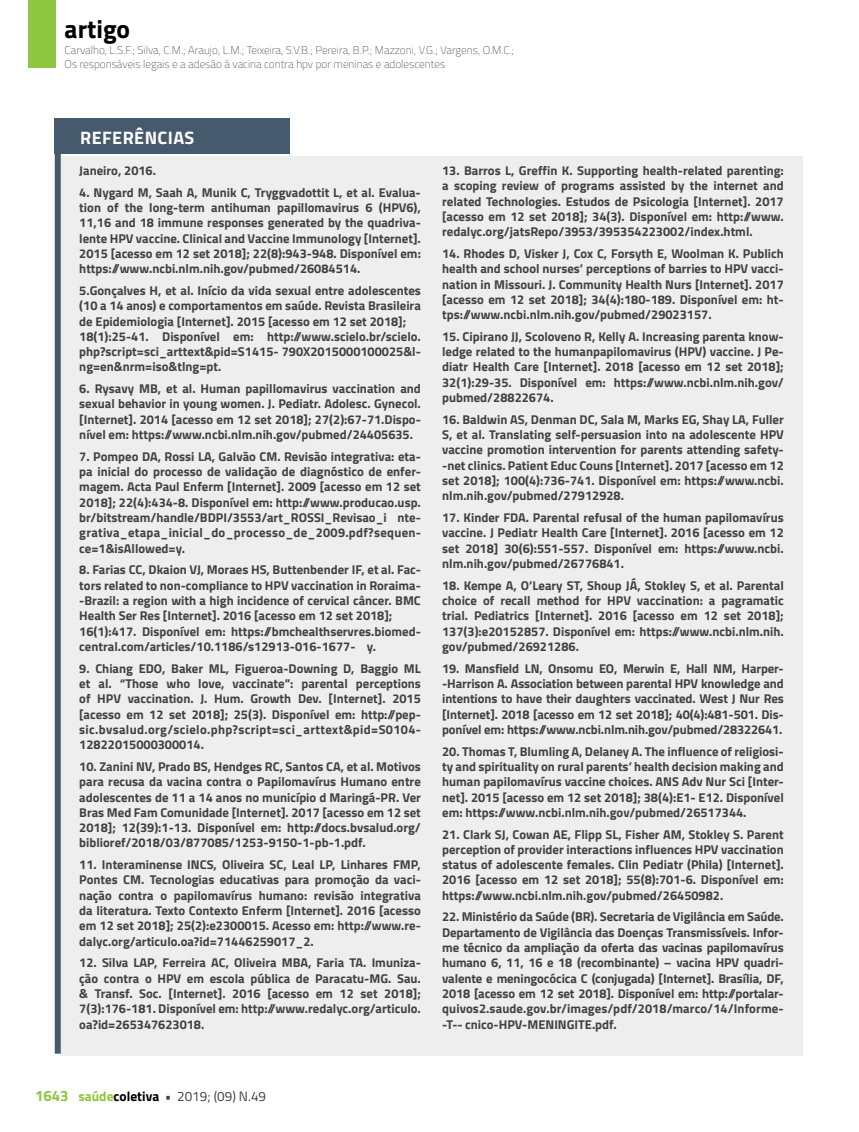
<style>
.page{position:relative;width:859px;height:1132px;background:#fff}
.page>*{position:absolute;margin:0;border:0;box-sizing:border-box;transform-origin:0 0}
.t1{font:700 25.5px "Titillium";color:#000}
.t2{font:700 18px "Titillium";letter-spacing:.025em;color:#fff}
.t3{font:13.5px "Titillium";color:#414042}
.t4{font:700 12.75px/15.3px "Titillium";color:#414042;text-align:justify}
.t5{font:100 11.25px/13.5px "Titillium";color:#414042}
.s1{font-weight:700;font-size:15px;color:#8dc63f}
.s2{font-weight:700;color:#8dc63f}
.s3{font-weight:700;color:#000}
.s4{font-weight:700}
</style>
<div class="page">
<div style="left:28px;top:0;width:27px;height:68px;background:#8dc63f"></div>
<div style="left:60px;top:155px;width:743px;height:899px;background:#eeeeef"></div>
<div style="left:55px;top:118px;width:235px;height:36px;background:#455a6c"></div>
<div style="left:55px;top:135px;width:6px;height:918px;background:#455a6c"></div>
<h1 class="t1" style="left:65px;top:10px;width:67px">artigo</h1>
<p class="t5" style="left:65px;top:43px;width:451px">Carvalho, L.S.F.; Silva, C.M.; Araujo, L.M.; Teixeira, S.V.B.; Pereira, B.P.; Mazzoni, V.G.; Vargens, O.M.C.;<br>Os responsáveis legais e a adesão à vacina contra hpv por meninas e adolescentes</p>
<h2 class="t2" style="left:80px;top:124px;width:116px">REFERÊNCIAS</h2>
<p class="t4" style="left:79px;top:162px;width:78px">Janeiro, 2016.</p>
<p class="t4" style="left:79px;top:184px;width:343px">4. Nygard M, Saah A, Munik C, Tryggvadottit L, et al. Evalua&shy;tion of the long-term antihuman papillomavirus 6 (HPV6), 11,16 and 18 immune responses generated by the quadriva&shy;lente HPV vaccine. Clinical and Vaccine Immunology [Internet].<br>2015 [acesso em 12 set 2018]; 22(8):943-948. Disponível em: https://www.ncbi.nlm.nih.gov/pubmed/26084514.</p>
<p class="t4" style="left:79px;top:282px;width:343px;text-align:left">5.Gonçalves H, et al. Início da vida sexual entre adolescentes (10 a 14 anos) e comportamentos em saúde. Revista Brasileira de Epidemiologia [Internet]. 2015 [acesso em 12 set 2018]; 18(1):25-41. Disponível em: http://www.scielo.br/scielo. php?script=sci_arttext&amp;pid=S1415- 790X2015000100025&amp;l&shy;ng=en&amp;nrm=iso&amp;tlng=pt.</p>
<p class="t4" style="left:79px;top:380px;width:343px">6. Rysavy MB, et al. Human papillomavirus vaccination and sexual behavior in young women. J. Pediatr. Adolesc. Gynecol. [Internet]. 2014 [acesso em 12 set 2018]; 27(2):67-71.Dispo&shy;nível em: https://www.ncbi.nlm.nih.gov/pubmed/24405635.</p>
<p class="t4" style="left:79px;top:448px;width:343px">7. Pompeo DA, Rossi LA, Galvão CM. Revisão integrativa: eta&shy;pa inicial do processo de validação de diagnóstico de enfer&shy;magem. Acta Paul Enferm [Internet]. 2009 [acesso em 12 set 2018]; 22(4):434-8. Disponível em: http://www.producao.usp. br/bitstream/handle/BDPI/3553/art_ROSSI_Revisao_i nte&shy;grativa_etapa_inicial_do_processo_de_2009.pdf?sequen&shy;ce=1&amp;isAllowed=y.</p>
<p class="t4" style="left:79px;top:561px;width:343px;text-align:left">8. Farias CC, Dkaion VJ, Moraes HS, Buttenbender IF, et al. Fac&shy;tors related to non-compliance to HPV vaccination in Roraima--Brazil: a region with a high incidence of cervical câncer. BMC Health Ser Res [Internet]. 2016 [acesso em 12 set 2018]; 16(1):417. Disponível em: https://bmchealthservres.biomed&shy;central.com/articles/10.1186/s12913-016-1677- y.</p>
<p class="t4" style="left:79px;top:659px;width:343px">9. Chiang EDO, Baker ML, Figueroa-Downing D, Baggio ML et al. “Those who love, vaccinate”: parental perceptions of HPV vaccination. J. Hum. Growth Dev. [Internet]. 2015 [acesso em 12 set 2018]; 25(3). Disponível em: http://pep&shy;sic.bvsalud.org/scielo.php?script=sci_arttext&amp;pid=S0104- 12822015000300014.</p>
<p class="t4" style="left:79px;top:757px;width:343px">10. Zanini NV, Prado BS, Hendges RC, Santos CA, et al. Motivos para recusa da vacina contra o Papilomavírus Humano entre adolescentes de 11 a 14 anos no município d Maringá-PR. Ver Bras Med Fam Comunidade [Internet]. 2017 [acesso em 12 set 2018]; 12(39):1-13. Disponível em: http://docs.bvsalud.org/ biblioref/2018/03/877085/1253-9150-1-pb-1.pdf.</p>
<p class="t4" style="left:79px;top:856px;width:343px">11. Interaminense INCS, Oliveira SC, Leal LP, Linhares FMP, Pontes CM. Tecnologias educativas para promoção da vaci&shy;nação contra o papilomavírus humano: revisão integrativa da literatura. Texto Contexto Enferm [Internet]. 2016 [acesso em 12 set 2018]; 25(2):e2300015. Acesso em: http://www.re&shy;dalyc.org/articulo.oa?id=71446259017_2.</p>
<p class="t4" style="left:79px;top:954px;width:343px">12. Silva LAP, Ferreira AC, Oliveira MBA, Faria TA. Imuniza&shy;ção contra o HPV em escola pública de Paracatu-MG. Sau. &amp; Transf. Soc. [Internet]. 2016 [acesso em 12 set 2018]; 7(3):176-181. Disponível em: http://www.redalyc.org/articulo. oa?id=265347623018.</p>
<p class="t4" style="left:442px;top:162px;width:343px">13. Barros L, Greffin K. Supporting health-related parenting: a scoping review of programs assisted by the internet and related Technologies. Estudos de Psicologia [Internet]. 2017 [acesso em 12 set 2018]; 34(3). Disponível em: http://www. redalyc.org/jatsRepo/3953/395354223002/index.html.</p>
<p class="t4" style="left:442px;top:245px;width:343px">14. Rhodes D, Visker J, Cox C, Forsyth E, Woolman K. Publich health and school nurses’ perceptions of barries to HPV vacci&shy;nation in Missouri. J. Community Health Nurs [Internet]. 2017 [acesso em 12 set 2018]; 34(4):180-189. Disponível em: ht&shy;tps://www.ncbi.nlm.nih.gov/pubmed/29023157.</p>
<p class="t4" style="left:442px;top:328px;width:343px">15. Cipirano JJ, Scoloveno R, Kelly A. Increasing parenta know&shy;ledge related to the humanpapilomavirus (HPV) vaccine. J Pe&shy;diatr Health Care [Internet]. 2018 [acesso em 12 set 2018]; 32(1):29-35. Disponível em: https://www.ncbi.nlm.nih.gov/ pubmed/28822674.</p>
<p class="t4" style="left:442px;top:411px;width:343px">16. Baldwin AS, Denman DC, Sala M, Marks EG, Shay LA, Fuller S, et al. Translating self-persuasion into na adolescente HPV vaccine promotion intervention for parents attending safety--net clinics. Patient Educ Couns [Internet]. 2017 [acesso em 12 set 2018]; 100(4):736-741. Disponível em: https://www.ncbi. nlm.nih.gov/pubmed/27912928.</p>
<p class="t4" style="left:442px;top:509px;width:343px">17. Kinder FDA. Parental refusal of the human papilomavírus vaccine. J Pediatr Health Care [Internet]. 2016 [acesso em 12 set 2018] 30(6):551-557. Disponível em: https://www.ncbi. nlm.nih.gov/pubmed/26776841.</p>
<p class="t4" style="left:442px;top:576px;width:343px">18. Kempe A, O’Leary ST, Shoup JÁ, Stokley S, et al. Parental choice of recall method for HPV vaccination: a pagramatic trial. Pediatrics [Internet]. 2016 [acesso em 12 set 2018]; 137(3):e20152857. Disponível em: https://www.ncbi.nlm.nih. gov/pubmed/26921286.</p>
<p class="t4" style="left:442px;top:659px;width:343px">19. Mansfield LN, Onsomu EO, Merwin E, Hall NM, Harper--Harrison A. Association between parental HPV knowledge and intentions to have their daughters vaccinated. West J Nur Res [Internet]. 2018 [acesso em 12 set 2018]; 40(4):481-501. Dis&shy;ponível em: https://www.ncbi.nlm.nih.gov/pubmed/28322641.</p>
<p class="t4" style="left:442px;top:742px;width:343px">20. Thomas T, Blumling A, Delaney A. The influence of religiosi&shy;ty and spirituality on rural parents’ health decision making and human papilomavírus vaccine choices. ANS Adv Nur Sci [Inter&shy;net]. 2015 [acesso em 12 set 2018]; 38(4):E1- E12. Disponível em: https://www.ncbi.nlm.nih.gov/pubmed/26517344.</p>
<p class="t4" style="left:442px;top:825px;width:343px">21. Clark SJ, Cowan AE, Flipp SL, Fisher AM, Stokley S. Parent perception of provider interactions influences HPV vaccination status of adolescente females. Clin Pediatr (Phila) [Internet].<br>2016 [acesso em 12 set 2018]; 55(8):701-6. Disponível em: https://www.ncbi.nlm.nih.gov/pubmed/26450982.</p>
<p class="t4" style="left:442px;top:908px;width:343px">22. Ministério da Saúde (BR). Secretaria de Vigilância em Saúde.<br>Departamento de Vigilância das Doenças Transmissíveis. Infor&shy;me técnico da ampliação da oferta das vacinas papilomavírus humano 6, 11, 16 e 18 (recombinante) – vacina HPV quadri&shy;valente e meningocócica C (conjugada) [Internet]. Brasília, DF, 2018 [acesso em 12 set 2018]. Disponível em: http://portalar&shy;quivos2.saude.gov.br/images/pdf/2018/marco/14/Informe--T-- cnico-HPV-MENINGITE.pdf.</p>
<p class="t3" style="left:35px;top:1086px;width:233px"><span class="s1">1643</span> <span class="s2">saúde</span><span class="s3">coletiva</span> <span class="s4">•</span> 2019; (09) N.49</p>
</div>
